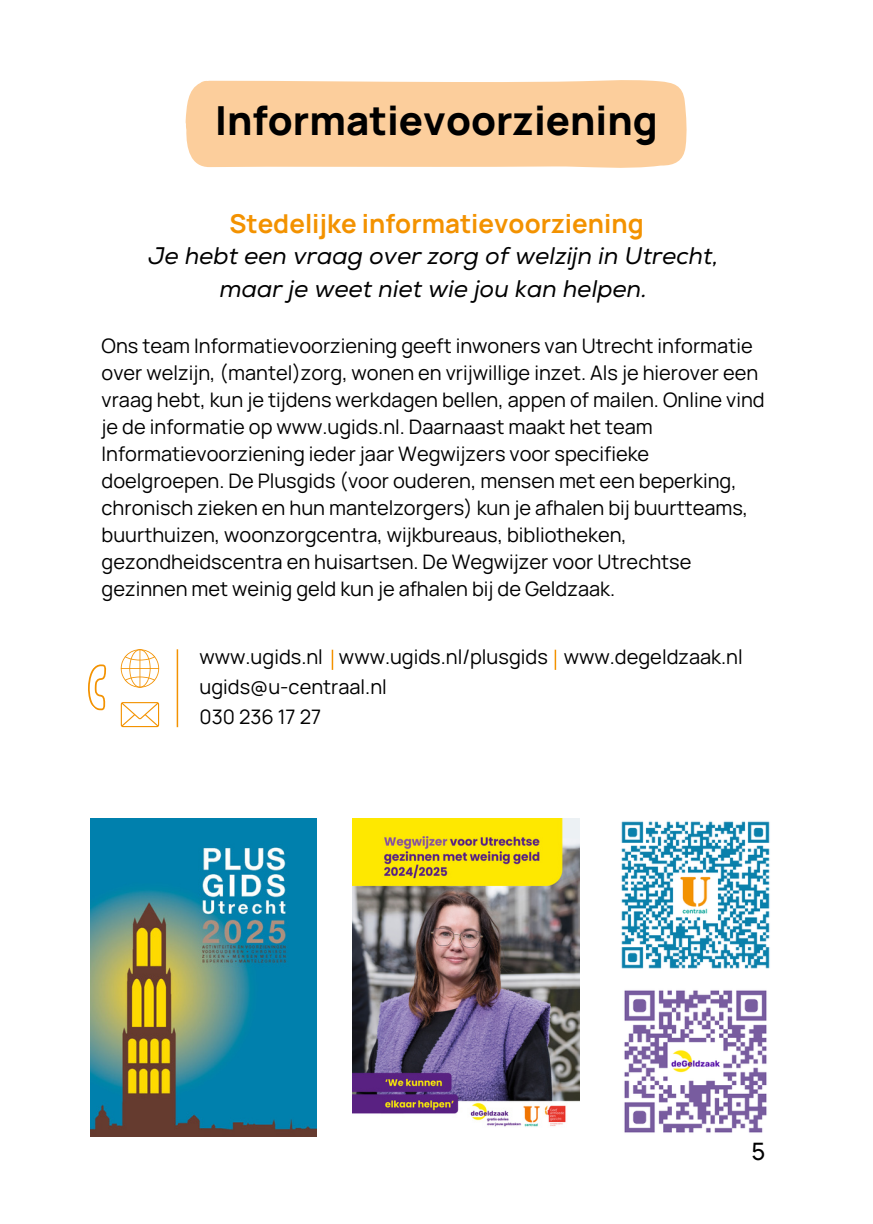
<style>
.page{position:relative;width:873px;height:1224px;background:#fff}
.page>*{position:absolute;margin:0;border:0;box-sizing:border-box;transform-origin:0 0}
.t1{font:800 40px "Manrope";color:#000}
.t2{font:700 26px "Manrope";color:#f39200}
.t3{font:italic 24px/32.6px "Nexa";color:#000;text-align:center}
.t4{font:500 24px "Manrope";color:#000}
.t5{font:20px/27px "Manrope";color:#000}
</style>
<div class="page">
<div style="left:186px;top:80px;width:501px;height:88px;background:#fcce9c"></div>
<img style="left:90px;top:819px;width:227px;height:318px">
<img style="left:353px;top:819px;width:226px;height:308px">
<img style="left:624px;top:990px;width:143px;height:143px">
<img style="left:621px;top:821px;width:149px;height:148px">
<hr style="left:177px;top:649px;width:1px;height:78px;background:#f39200">
<svg style="left:88px;top:649px;width:71px;height:78px"></svg>
<svg style="left:555px;top:650px;width:1px;height:20px"></svg>
<svg style="left:332px;top:650px;width:1px;height:20px"></svg>
<p class="t1" style="left:215px;top:92px;width:444px">Informatievoorziening</p>
<p class="t2" style="left:229px;top:205px;width:416px">Stedelijke informatievoorziening</p>
<h3 class="t3" style="left:148px;top:240px;width:572px">Je hebt een vraag over zorg of welzijn in Utrecht, maar je weet niet wie jou kan helpen.</h3>
<h1 class="t5" style="left:102px;top:332px;width:665px">Ons team Informatievoorziening geeft inwoners van Utrecht informatie over welzijn, (mantel)zorg, wonen en vrijwillige inzet. Als je hierover een vraag hebt, kun je tijdens werkdagen bellen, appen of mailen. Online vind je de informatie op www.ugids.nl. Daarnaast maakt het team Informatievoorziening ieder jaar Wegwijzers voor specifieke doelgroepen. De Plusgids (voor ouderen, mensen met een beperking, chronisch zieken en hun mantelzorgers) kun je afhalen bij buurtteams, buurthuizen, woonzorgcentra, wijkbureaus, bibliotheken, gezondheidscentra en huisartsen. De Wegwijzer voor Utrechtse gezinnen met weinig geld kun je afhalen bij de Geldzaak.</h1>
<p class="t5" style="left:200px;top:643px;width:545px">www.ugids.nl www.ugids.nl/plusgids www.degeldzaak.nl</p>
<p class="t5" style="left:200px;top:673px;width:189px">ugids@u-centraal.nl</p>
<p class="t5" style="left:200px;top:703px;width:123px">030 236 17 27</p>
<p class="t4" style="left:751px;top:1135px;width:15px">5</p>
</div>
